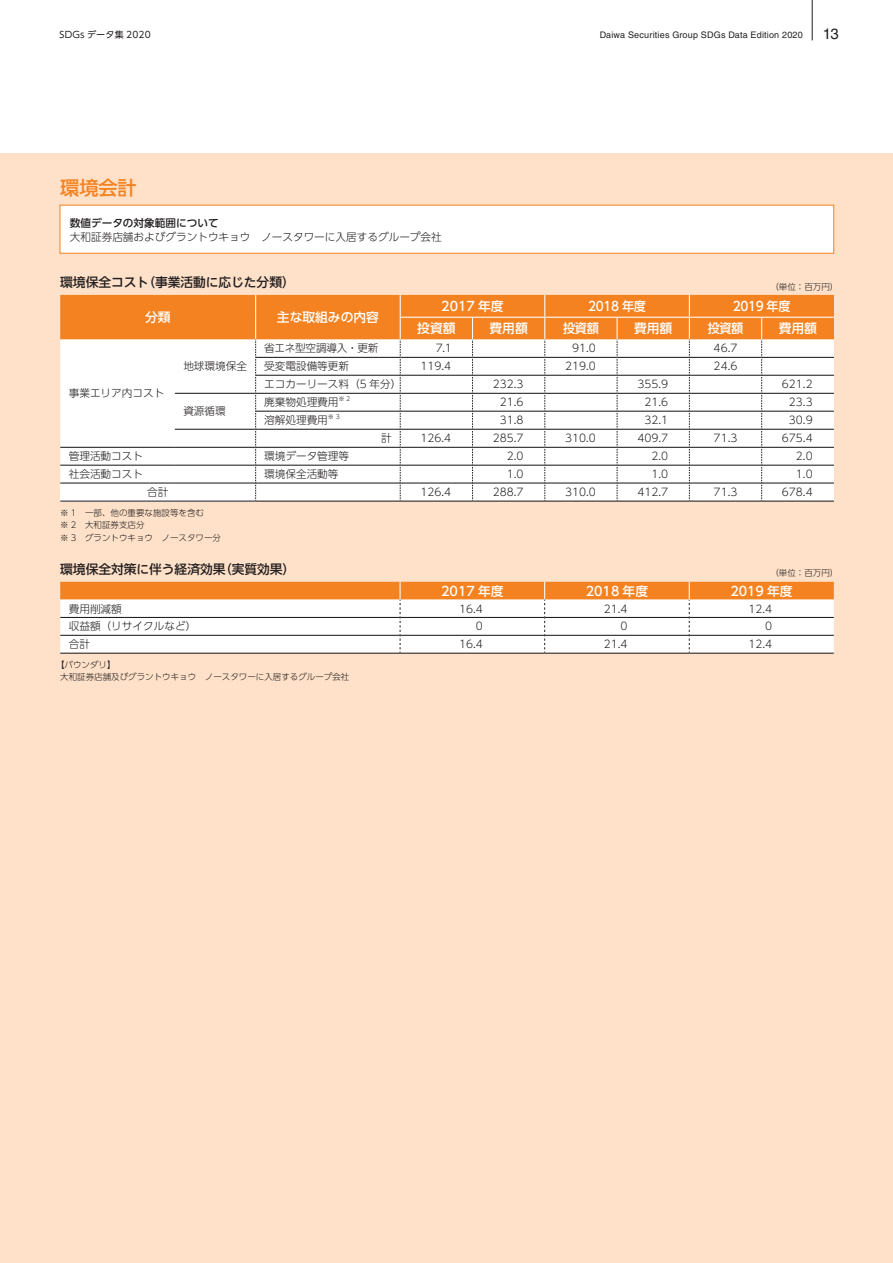
<style>
.page{position:relative;width:893px;height:1263px;background:#fff}
.page>*{position:absolute;margin:0;border:0;box-sizing:border-box;transform-origin:0 0}
.t1{font:500 19.2px "UD Shin Go NT Pro";color:#f58220}
.t2{font:14.85px "Helvetica LT Std";color:#231f20}
.t3{font:500 12.75px "UD Shin Go Pro";color:#fff}
.t4{font:500 12.75px "UD Shin Go NT Pro";letter-spacing:-.005em;color:#231f20}
.t5{font:500 12.75px "UD Shin Go Pro";color:#fff;scale:.95 1}
.t6{font:300 10.65px "UD Shin Go Pro";color:#231f20}
.t7{font:500 10.65px "UD Shin Go Pro";color:#231f20}
.t8{font:300 10.65px "UD Shin Go Pro";letter-spacing:-.02em;color:#231f20}
.t9{font:9px "Helvetica LT Std";letter-spacing:.02em;color:#231f20}
.t10{font:9px "UD Shin Go Pro";letter-spacing:.02em;color:#231f20}
.t11{font:300 8.55px/12.8px "UD Shin Go Pro";color:#231f20}
.t12{font:300 6.15px "UD Shin Go Pro";color:#231f20}
</style>
<div class="page">
<div style="left:0;top:153px;width:893px;height:1110px;background:#fee1c8"></div>
<hr style="left:60px;top:501px;width:115px;height:1px;background:#231f20">
<hr style="left:175px;top:501px;width:81px;height:1px;background:#231f20">
<hr style="left:256px;top:501px;width:144px;height:1px;background:#231f20">
<hr style="left:400px;top:501px;width:72px;height:1px;background:#231f20">
<hr style="left:472px;top:501px;width:73px;height:1px;background:#231f20">
<hr style="left:545px;top:501px;width:72px;height:1px;background:#231f20">
<hr style="left:617px;top:501px;width:72px;height:1px;background:#231f20">
<hr style="left:689px;top:501px;width:73px;height:1px;background:#231f20">
<hr style="left:762px;top:501px;width:72px;height:1px;background:#231f20">
<svg style="left:60px;top:295px;width:774px;height:206px"></svg>
<div style="left:60px;top:205px;width:774px;height:49px;background:#fff;border:1px solid #f58220"></div>
<hr style="left:60px;top:653px;width:340px;height:1px;background:#231f20">
<hr style="left:400px;top:653px;width:145px;height:1px;background:#231f20">
<hr style="left:545px;top:653px;width:144px;height:1px;background:#231f20">
<hr style="left:689px;top:653px;width:145px;height:1px;background:#231f20">
<svg style="left:60px;top:582px;width:774px;height:71px"></svg>
<hr style="left:812px;top:0;width:1px;height:40px;background:#231f20">
<p class="t10" style="left:60px;top:28px;width:93px">SDGs データ集 2020</p>
<p class="t9" style="left:600px;top:30px;width:205px">Daiwa Securities Group SDGs Data Edition 2020</p>
<h2 class="t2" style="left:823px;top:25px;width:17px">13</h2>
<h1 class="t1" style="left:60px;top:173px;width:78px">環境会計</h1>
<p class="t7" style="left:70px;top:214px;width:150px">数値データの対象範囲について</p>
<p class="t6" style="left:70px;top:228px;width:374px">大和証券店舗およびグラントウキョウ　ノースタワーに入居するグループ会社</p>
<p class="t4" style="left:60px;top:272px;width:236px">環境保全コスト（事業活動に応じた分類）</p>
<p class="t11" style="left:770px;top:280px;width:70px">（単位：百万円）</p>
<p class="t3" style="left:145px;top:307px;width:27px">分類</p>
<p class="t3" style="left:277px;top:307px;width:104px">主な取組みの内容</p>
<p class="t3" style="left:441px;top:296px;width:64px">2017 年度</p>
<p class="t5" style="left:588px;top:296px;width:62px">2018 年度</p>
<p class="t5" style="left:733px;top:296px;width:62px">2019 年度</p>
<p class="t3" style="left:417px;top:318px;width:40px">投資額</p>
<p class="t3" style="left:489px;top:318px;width:40px">費用額</p>
<p class="t5" style="left:563px;top:318px;width:39px">投資額</p>
<p class="t3" style="left:634px;top:318px;width:40px">費用額</p>
<p class="t5" style="left:708px;top:318px;width:39px">投資額</p>
<p class="t3" style="left:779px;top:318px;width:40px">費用額</p>
<p class="t6" style="left:69px;top:385px;width:97px">事業エリア内コスト</p>
<p class="t6" style="left:183px;top:358px;width:65px">地球環境保全</p>
<p class="t6" style="left:183px;top:403px;width:44px">資源循環</p>
<p class="t8" style="left:264px;top:340px;width:116px">省エネ型空調導入・更新</p>
<p class="t6" style="left:436px;top:340px;width:17px">7.1</p>
<p class="t6" style="left:572px;top:340px;width:25px">91.0</p>
<p class="t6" style="left:714px;top:340px;width:25px">46.7</p>
<p class="t6" style="left:264px;top:358px;width:87px">受変電設備等更新</p>
<p class="t6" style="left:420px;top:358px;width:32px">119.4</p>
<p class="t6" style="left:565px;top:358px;width:32px">219.0</p>
<p class="t6" style="left:714px;top:358px;width:25px">24.6</p>
<p class="t6" style="left:264px;top:376px;width:139px">エコカーリース料（5 年分）</p>
<p class="t6" style="left:493px;top:376px;width:32px">232.3</p>
<p class="t6" style="left:637px;top:376px;width:32px">355.9</p>
<p class="t6" style="left:782px;top:376px;width:32px">621.2</p>
<p class="t6" style="left:264px;top:394px;width:76px">廃棄物処理費用</p>
<p class="t12" style="left:339px;top:394px;width:13px">※2</p>
<p class="t6" style="left:500px;top:394px;width:25px">21.6</p>
<p class="t6" style="left:644px;top:394px;width:25px">21.6</p>
<p class="t6" style="left:789px;top:394px;width:25px">23.3</p>
<p class="t6" style="left:264px;top:412px;width:65px">溶解処理費用</p>
<p class="t12" style="left:328px;top:412px;width:13px">※3</p>
<p class="t6" style="left:500px;top:412px;width:25px">31.8</p>
<p class="t6" style="left:644px;top:412px;width:25px">32.1</p>
<p class="t6" style="left:789px;top:412px;width:25px">30.9</p>
<p class="t6" style="left:381px;top:430px;width:12px">計</p>
<p class="t6" style="left:420px;top:430px;width:32px">126.4</p>
<p class="t6" style="left:493px;top:430px;width:32px">285.7</p>
<p class="t6" style="left:565px;top:430px;width:32px">310.0</p>
<p class="t6" style="left:637px;top:430px;width:32px">409.7</p>
<p class="t6" style="left:714px;top:430px;width:25px">71.3</p>
<p class="t6" style="left:782px;top:430px;width:32px">675.4</p>
<p class="t6" style="left:69px;top:448px;width:76px">管理活動コスト</p>
<p class="t6" style="left:264px;top:448px;width:87px">環境データ管理等</p>
<p class="t6" style="left:507px;top:448px;width:18px">2.0</p>
<p class="t6" style="left:651px;top:448px;width:18px">2.0</p>
<p class="t6" style="left:796px;top:448px;width:18px">2.0</p>
<p class="t6" style="left:69px;top:465px;width:76px">社会活動コスト</p>
<p class="t6" style="left:264px;top:465px;width:76px">環境保全活動等</p>
<p class="t6" style="left:507px;top:465px;width:18px">1.0</p>
<p class="t6" style="left:651px;top:465px;width:18px">1.0</p>
<p class="t6" style="left:796px;top:465px;width:18px">1.0</p>
<p class="t6" style="left:147px;top:483px;width:23px">合計</p>
<p class="t6" style="left:420px;top:483px;width:32px">126.4</p>
<p class="t6" style="left:493px;top:483px;width:32px">288.7</p>
<p class="t6" style="left:565px;top:483px;width:32px">310.0</p>
<p class="t6" style="left:637px;top:483px;width:32px">412.7</p>
<p class="t6" style="left:714px;top:483px;width:25px">71.3</p>
<p class="t6" style="left:782px;top:483px;width:32px">678.4</p>
<p class="t11" style="left:60px;top:506px;width:162px">※ 1　一部、他の重要な施設等を含む<br>※ 2　大和証券支店分<br>※ 3　グラントウキョウ　ノースタワー分</p>
<p class="t4" style="left:60px;top:559px;width:237px">環境保全対策に伴う経済効果（実質効果）</p>
<p class="t11" style="left:770px;top:566px;width:70px">（単位：百万円）</p>
<p class="t3" style="left:441px;top:580px;width:64px">2017 年度</p>
<p class="t3" style="left:586px;top:580px;width:64px">2018 年度</p>
<p class="t3" style="left:730px;top:580px;width:64px">2019 年度</p>
<p class="t6" style="left:69px;top:600px;width:55px">費用削減額</p>
<p class="t6" style="left:459px;top:600px;width:25px">16.4</p>
<p class="t6" style="left:604px;top:600px;width:25px">21.4</p>
<p class="t6" style="left:748px;top:600px;width:25px">12.4</p>
<p class="t6" style="left:69px;top:618px;width:129px">収益額（リサイクルなど）</p>
<p class="t6" style="left:476px;top:618px;width:9px">0</p>
<p class="t6" style="left:621px;top:618px;width:9px">0</p>
<p class="t6" style="left:765px;top:618px;width:9px">0</p>
<p class="t6" style="left:69px;top:636px;width:23px">合計</p>
<p class="t6" style="left:459px;top:636px;width:25px">16.4</p>
<p class="t6" style="left:604px;top:636px;width:25px">21.4</p>
<p class="t6" style="left:748px;top:636px;width:25px">12.4</p>
<p class="t11" style="left:60px;top:658px;width:291px;text-indent:-4px">【バウンダリ】<br>大和証券店舗及びグラントウキョウ　ノースタワーに入居するグループ会社</p>
</div>
